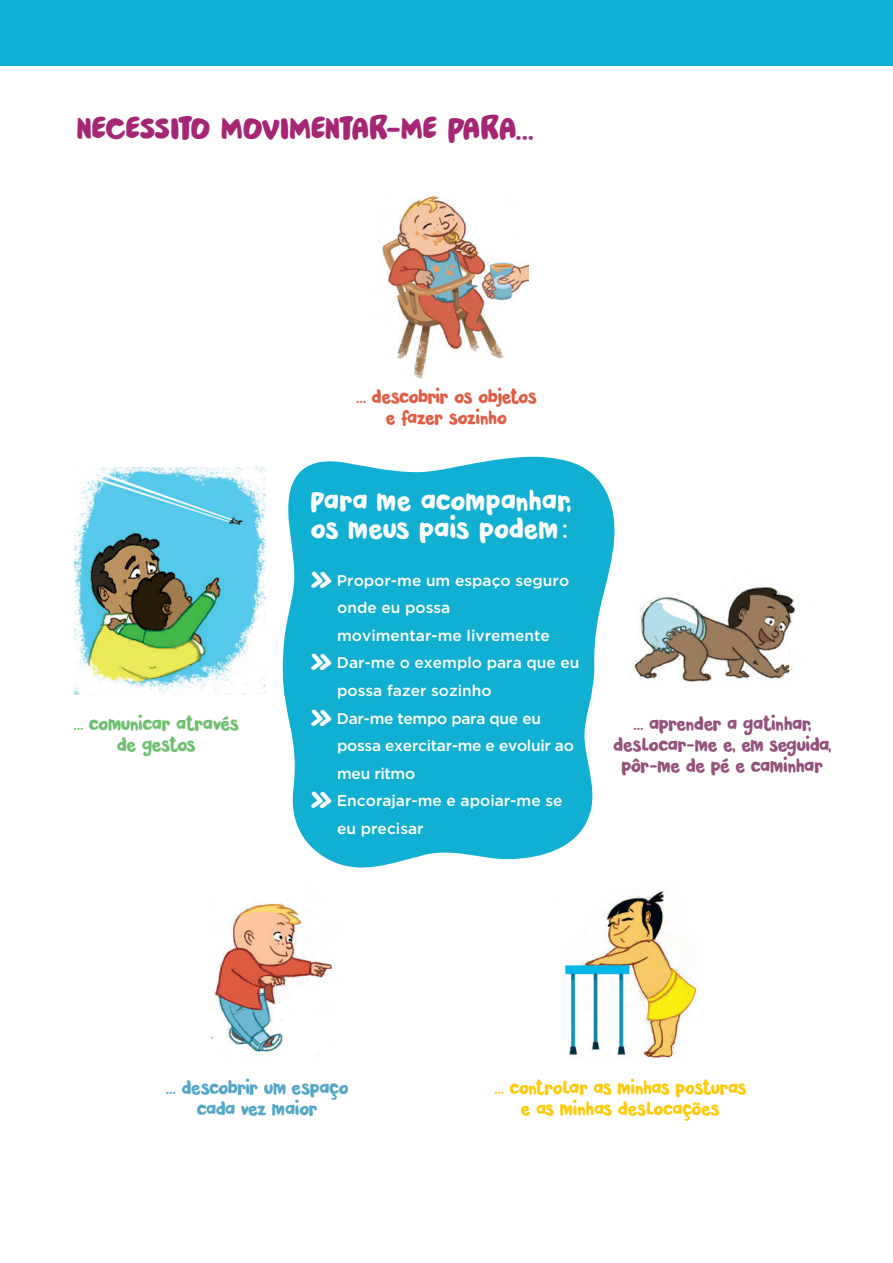
<style>
.page{position:relative;width:893px;height:1263px;background:#fff}
.page>*{position:absolute;margin:0;border:0;box-sizing:border-box;transform-origin:0 0}
.t1{font:33px "Pardesi";letter-spacing:-.025em;color:#a52674}
.t2{font:27px/27.6px "Pardesi";color:#fff}
.t3{font:18px/21px "Pardesi";letter-spacing:-.02em;color:#94517c;text-align:center}
.t4{font:18px/21px "Pardesi";letter-spacing:-.02em;color:#feca0a;text-align:center}
.t5{font:18px/21px "Pardesi";letter-spacing:-.03em;color:#e05d44;text-align:center}
.t6{font:18px/21px "Pardesi";letter-spacing:-.03em;color:#56a7c7;text-align:center}
.t7{font:18px/21px "Pardesi";letter-spacing:-.02em;color:#6dc16e;text-align:center}
.t8{font:500 15.45px "Gotham";color:#fff}
.t9{font:500 15.45px "Gotham";letter-spacing:-.02em;color:#fff}
.s1{font-family:"Pardesi";font-weight:400;font-size:30px}
</style>
<div class="page">
<div style="left:0;top:0;width:893px;height:66px;background:#11afd1"></div>
<svg style="left:283px;top:456px;width:332px;height:412px;background:#2eb8d6"></svg>
<img style="left:75px;top:468px;width:191px;height:226px">
<img style="left:632px;top:579px;width:164px;height:103px">
<img style="left:211px;top:898px;width:122px;height:157px">
<img style="left:382px;top:195px;width:146px;height:184px">
<img style="left:565px;top:891px;width:132px;height:168px">
<h1 class="t1" style="left:77px;top:105px;width:459px">NECESSITO MOVIMENTAR-ME PARA...</h1>
<p class="t5" style="left:356px;top:386px;width:182px">… DESCOBRIR OS OBJETOS<br>E FAZER SOZINHO</p>
<h2 class="t2" style="left:310px;top:487px;width:263px">PARA ME ACOMPANHAR,<br>OS MEUS PAIS PODEM :</h2>
<p class="t8" style="left:310px;top:571px;width:260px"><span class="s1">»</span> Propor-me um espaço seguro</p>
<p class="t8" style="left:337px;top:599px;width:115px">onde eu possa</p>
<p class="t8" style="left:337px;top:626px;width:214px">movimentar-me livremente</p>
<p class="t8" style="left:310px;top:654px;width:271px"><span class="s1">»</span> Dar-me o exemplo para que eu</p>
<p class="t8" style="left:337px;top:682px;width:156px">possa fazer sozinho</p>
<p class="t9" style="left:310px;top:709px;width:232px"><span class="s1">»</span> Dar-me tempo para que eu</p>
<p class="t9" style="left:337px;top:737px;width:238px">possa exercitar-me e evoluir ao</p>
<p class="t9" style="left:337px;top:764px;width:80px">meu ritmo</p>
<p class="t8" style="left:310px;top:792px;width:254px"><span class="s1">»</span> Encorajar-me e apoiar-me se</p>
<p class="t8" style="left:337px;top:820px;width:88px">eu precisar</p>
<p class="t7" style="left:73px;top:713px;width:167px">… COMUNICAR ATRAVÉS<br>DE GESTOS</p>
<p class="t3" style="left:613px;top:713px;width:220px">… APRENDER A GATINHAR,<br>DESLOCAR-ME E, EM SEGUIDA,<br>PÔR-ME DE PÉ E CAMINHAR</p>
<p class="t6" style="left:166px;top:1077px;width:184px">… DESCOBRIR UM ESPAÇO<br>CADA VEZ MAIOR</p>
<p class="t4" style="left:494px;top:1077px;width:254px">… CONTROLAR AS MINHAS POSTURAS<br>E AS MINHAS DESLOCAÇÕES</p>
</div>
